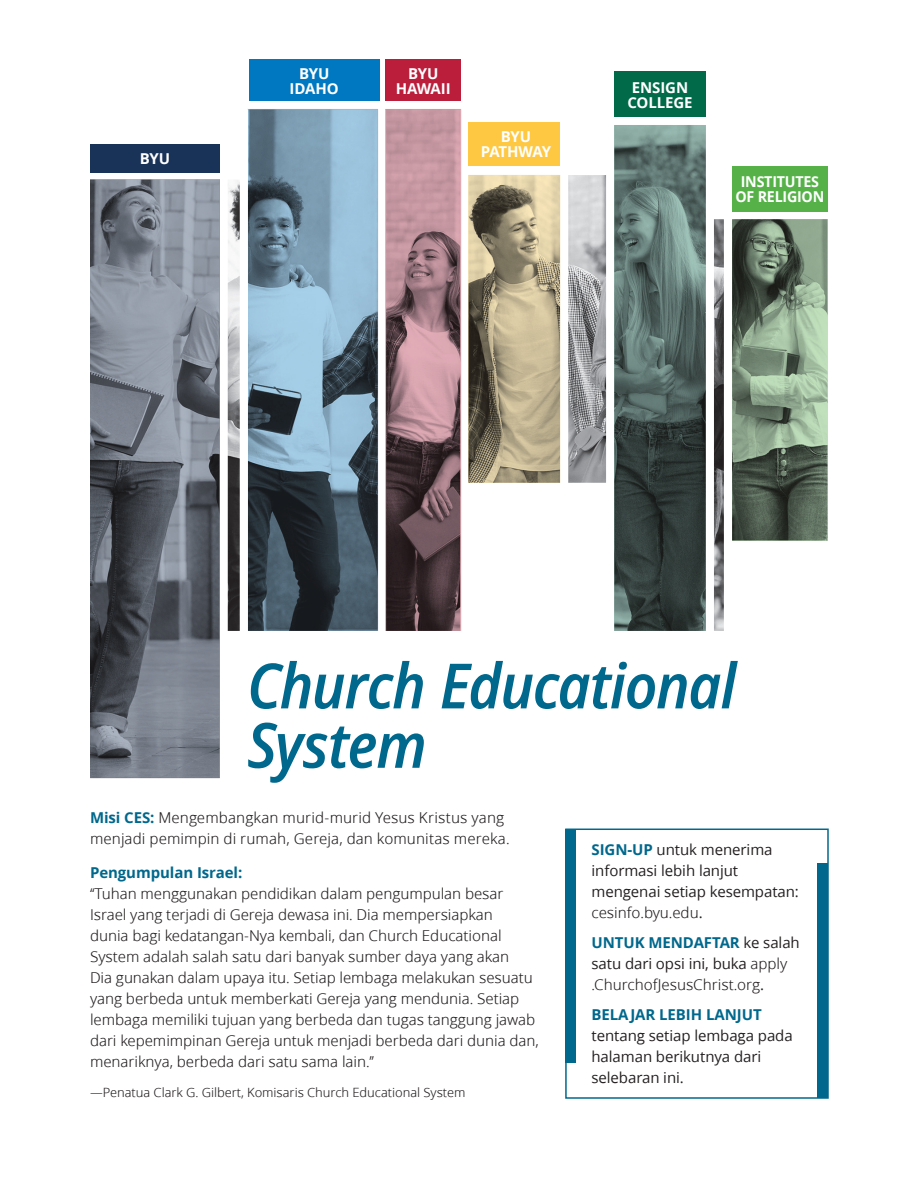
<style>
.page{position:relative;width:918px;height:1188px;background:#fff}
.page>*{position:absolute;margin:0;border:0;box-sizing:border-box;transform-origin:0 0}
.p1_title_figure_handout_blue{font:italic 600 62.4px/59.4px "Zoram Condlds Lat";letter-spacing:-.02em;color:#00688c}
.p2_figure_handout_first_firstpara{font:15px/21px "Zoramlds Lat";letter-spacing:-.005em;color:#231f20}
.p1_figure_handout{font:15px/21px "Zoramlds Lat";letter-spacing:.005em;color:#231f20}
.p2_figure_handout_no-marker-1_first_1{font:15px/21px "Zoramlds Lat";letter-spacing:-.005em;color:#231f20}
.p2_figure_handout_no-marker-1_last_1{font:15px/21px "Zoramlds Lat";letter-spacing:-.005em;color:#231f20}
.p2_figure_handout_no-marker-1_next_1{font:15px/21px "Zoramlds Lat";letter-spacing:-.005em;color:#231f20}
.p1_figure_handout_first{font:700 15px "Zoramlds Lat";letter-spacing:-.015em;color:#fff}
.p1_figure_handout_first-2{font:700 15px "Zoramlds Lat";letter-spacing:-.015em;color:#fff;scale:.95 1}
.p2_title_figure_handout_blue{font:700 15px "Zoramlds Lat";letter-spacing:-.005em;color:#00688c}
.p1_figure_handout_first-3{font:700 15px "Zoramlds Lat";letter-spacing:-.05em;color:#fff}
.p2_figure_handout_middlepara{font:12.75px "Zoramlds Lat";letter-spacing:-.005em;color:#231f20}
.s1{font-weight:700;color:#00688c}
.s2{font-style:inherit}
</style>
<div class="page">
<img style="left:90px;top:109px;width:738px;height:522px">
<div style="left:565px;top:829px;width:11px;height:233px;background:#00688c"></div>
<div style="left:817px;top:863px;width:11px;height:235px;background:#00688c"></div>
<div style="left:90px;top:144px;width:130px;height:28px;background:#193258"></div>
<div style="left:249px;top:59px;width:131px;height:42px;background:#0078c1"></div>
<div style="left:385px;top:59px;width:76px;height:42px;background:#bb1e3b"></div>
<div style="left:468px;top:122px;width:92px;height:44px;background:#fec843"></div>
<div style="left:614px;top:72px;width:92px;height:45px;background:#006a49"></div>
<div style="left:732px;top:167px;width:96px;height:45px;background:#56b248"></div>
<svg style="left:90px;top:180px;width:130px;height:598px;background:#6f757f"></svg>
<svg style="left:249px;top:109px;width:129px;height:522px;background:#668092"></svg>
<svg style="left:385px;top:109px;width:76px;height:522px;background:#8c6b72"></svg>
<svg style="left:468px;top:175px;width:92px;height:308px;background:#a4997c"></svg>
<svg style="left:614px;top:125px;width:92px;height:506px;background:#4c5e5a"></svg>
<svg style="left:732px;top:219px;width:96px;height:322px;background:#6e816e"></svg>
<p class="p1_figure_handout_first" style="left:140px;top:147px;width:32px">BYU</p>
<p class="p1_figure_handout_first" style="left:299px;top:62px;width:32px">BYU</p>
<p class="p1_figure_handout_first" style="left:290px;top:77px;width:51px">IDAHO</p>
<p class="p1_figure_handout_first" style="left:408px;top:62px;width:32px">BYU</p>
<p class="p1_figure_handout_first" style="left:396px;top:77px;width:57px">HAWAII</p>
<p class="p1_figure_handout_first" style="left:501px;top:126px;width:32px">BYU</p>
<p class="p1_figure_handout_first-3" style="left:481px;top:141px;width:72px">PATHWAY</p>
<p class="p1_figure_handout_first" style="left:632px;top:76px;width:58px">ENSIGN</p>
<p class="p1_figure_handout_first" style="left:627px;top:91px;width:67px">COLLEGE</p>
<p class="p1_figure_handout_first-2" style="left:741px;top:171px;width:84px">INSTITUTES</p>
<p class="p1_figure_handout_first-2" style="left:736px;top:186px;width:95px">OF RELIGION</p>
<p class="p1_title_figure_handout_blue" style="left:247px;top:657px;width:491px">Church Educational<br>System</p>
<p class="p1_figure_handout" style="left:90px;top:807px;width:421px"><span class="s1">Misi CES:</span> Mengembangkan murid-murid Yesus Kristus yang menjadi pemimpin di rumah, Gereja, dan komunitas mereka.</p>
<p class="p2_title_figure_handout_blue" style="left:90px;top:862px;width:154px">Pengumpulan Israel:</p>
<p class="p2_figure_handout_first_firstpara" style="left:90px;top:884px;width:450px">“Tuhan menggunakan pendidikan dalam pengumpulan besar Israel yang terjadi di Gereja dewasa ini. Dia mempersiapkan<br>dunia bagi kedatangan-Nya kembali, dan Church Educational System adalah salah satu dari banyak sumber daya yang akan<br>Dia gunakan dalam upaya itu. Setiap lembaga melakukan sesuatu yang berbeda untuk memberkati Gereja yang mendunia. Setiap lembaga memiliki tujuan yang berbeda dan tugas tanggung jawab dari kepemimpinan Gereja untuk menjadi berbeda dari dunia dan, menariknya, berbeda dari satu sama lain.”</p>
<p class="p2_figure_handout_middlepara" style="left:90px;top:1084px;width:377px">—Penatua Clark G. Gilbert, Komisaris Church Educational System</p>
<p class="p2_figure_handout_no-marker-1_first_1" style="left:591px;top:840px;width:209px"><span class="s1">SIGN-UP</span> untuk menerima informasi lebih lanjut mengenai setiap kesempatan: <span class="s2">cesinfo.byu.edu</span>.</p>
<p class="p2_figure_handout_no-marker-1_next_1" style="left:591px;top:933px;width:210px"><span class="s1">UNTUK MENDAFTAR</span> <span class="s2">ke salah satu dari opsi ini, buka</span> apply .ChurchofJesusChrist.org<span class="s2">.</span></p>
<p class="p2_figure_handout_no-marker-1_last_1" style="left:591px;top:1005px;width:203px"><span class="s1">BELAJAR LEBIH LANJUT </span>tentang setiap lembaga pada halaman berikutnya dari selebaran ini.</p>
</div>
